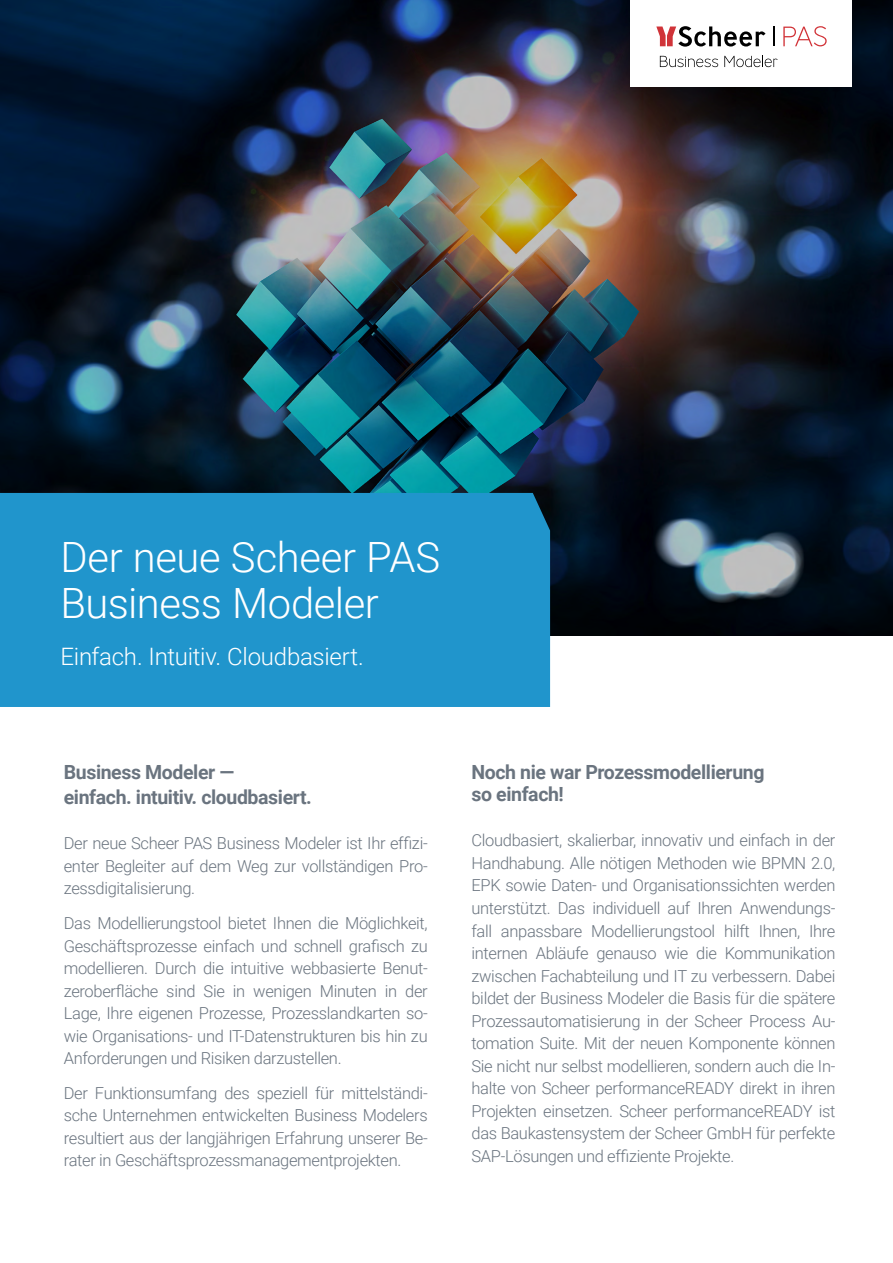
<style>
.page{position:relative;width:893px;height:1263px;background:#fff}
.page>*{position:absolute;margin:0;border:0;box-sizing:border-box;transform-origin:0 0}
.t1{font:300 41.7px/45.3px "Roboto";letter-spacing:-.01em;color:#fff}
.t2{font:300 24px "Roboto";letter-spacing:-.01em;color:#fff}
.t3{font:700 19.5px/25.5px "Roboto";letter-spacing:-.02em;color:#6a747f}
.t4{font:300 16.5px/22.5px "Roboto";letter-spacing:-.02em;color:#6a747f;text-align:justify}
</style>
<div class="page">
<img style="left:0;top:0;width:893px;height:636px">
<div style="left:631px;top:0;width:221px;height:86px;background:#fff"></div>
<div style="left:0;top:493px;width:550px;height:214px;background:#2095cc"></div>
<svg style="left:773px;top:27px;width:2px;height:19px"></svg>
<svg style="left:783px;top:26px;width:44px;height:20px"></svg>
<svg style="left:656px;top:26px;width:109px;height:21px"></svg>
<svg style="left:660px;top:56px;width:58px;height:11px"></svg>
<svg style="left:724px;top:56px;width:54px;height:11px"></svg>
<h1 class="t1" style="left:60px;top:533px;width:381px">Der neue Scheer PAS<br>Business Modeler</h1>
<h2 class="t2" style="left:60px;top:640px;width:305px">Einfach. Intuitiv. Cloudbasiert.</h2>
<p class="t3" style="left:64px;top:758px;width:250px">Business Modeler —<br>einfach. intuitiv. cloudbasiert.</p>
<p class="t4" style="left:64px;top:832px;width:365px">Der neue Scheer PAS Business Modeler ist Ihr effizi&shy;enter Begleiter auf dem Weg zur vollständigen Pro&shy;zessdigitalisierung.</p>
<p class="t4" style="left:64px;top:911px;width:366px">Das Modellierungstool bietet Ihnen die Möglichkeit, Geschäftsprozesse einfach und schnell grafisch zu modellieren. Durch die intuitive webbasierte Benut&shy;zeroberfläche sind Sie in wenigen Minuten in der Lage, Ihre eigenen Prozesse, Prozesslandkarten so&shy;wie Organisations- und IT-Datenstrukturen bis hin zu Anforderungen und Risiken darzustellen.</p>
<p class="t4" style="left:64px;top:1081px;width:365px">Der Funktionsumfang des speziell für mittelständi&shy;sche Unternehmen entwickelten Business Modelers resultiert aus der langjährigen Erfahrung unserer Be&shy;rater in Geschäftsprozessmanagementprojekten.</p>
<p class="t3" style="left:471px;top:760px;width:295px;line-height:22.5px">Noch nie war Prozessmodellierung so einfach!</p>
<p class="t4" style="left:471px;top:829px;width:365px">Cloudbasiert, skalierbar, innovativ und einfach in der Handhabung. Alle nötigen Methoden wie BPMN 2.0, EPK sowie Daten- und Organisationssichten werden unterstützt. Das individuell auf Ihren Anwendungs&shy;fall anpassbare Modellierungstool hilft Ihnen, Ihre internen Abläufe genauso wie die Kommunikation zwischen Fachabteilung und IT zu verbessern. Dabei bildet der Business Modeler die Basis für die spätere Prozessautomatisierung in der Scheer Process Au&shy;tomation Suite. Mit der neuen Komponente können Sie nicht nur selbst modellieren, sondern auch die In&shy;halte von Scheer performanceREADY direkt in ihren Projekten einsetzen. Scheer performanceREADY ist das Baukastensystem der Scheer GmbH für perfekte SAP-Lösungen und effiziente Projekte.</p>
</div>
